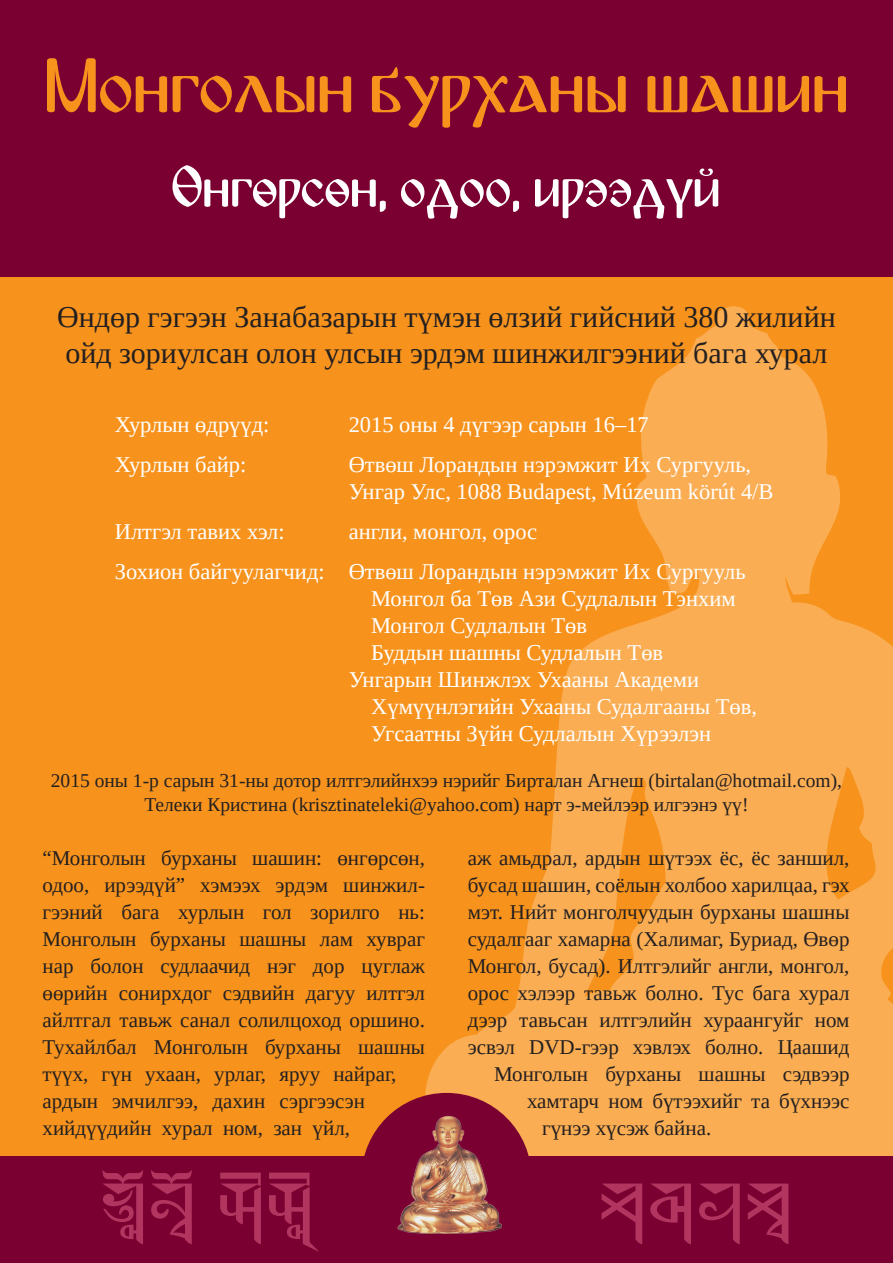
<style>
.page{position:relative;width:893px;height:1263px;background:#f7931d}
.page>*{position:absolute;margin:0;border:0;box-sizing:border-box;transform-origin:0 0}
.t1{font:79.5px "Bulgaria Moderna V3";color:#f7931d}
.t2{font:60px "Bulgaria Moderna V3";color:#fff}
.t3{font:30px/36px "Tinos";color:#231f20}
.t4{font:22.5px/27px "Tinos";color:#fff}
.t5{font:21px/27px "Tinos";color:#231f20}
.t6{font:19.5px/23.4px "Tinos";color:#231f20;text-align:center}
</style>
<div class="page">
<div style="left:0;top:0;width:893px;height:276px;background:#7a0032"></div>
<svg style="left:425px;top:306px;width:468px;height:851px;fill:#faad52"></svg>
<div style="left:0;top:1157px;width:893px;height:106px;background:#7a0032"></div>
<div style="left:361px;top:1093px;width:170px;height:170px;background:#7a0032;border-radius:50%"></div>
<img style="left:391px;top:1106px;width:111px;height:127px">
<svg style="left:102px;top:1170px;width:217px;height:82px"></svg>
<svg style="left:602px;top:1183px;width:186px;height:61px"></svg>
<h1 class="t1" style="left:44px;top:44px;width:806px">Монголын бурханы шашин</h1>
<h2 class="t2" style="left:172px;top:155px;width:551px">Өнгөрсөн, одоо, ирээдүй</h2>
<h3 class="t3" style="left:57px;top:299px;width:780px">Өндөр гэгээн Занабазарын түмэн өлзий гийсний 380 жилийн ойд зориулсан олон улсын эрдэм шинжилгээний бага хурал</h3>
<p class="t4" style="left:115px;top:411px;width:156px">Хурлын өдрүүд:</p>
<p class="t4" style="left:349px;top:411px;width:302px">2015 оны 4 дүгээр сарын 16–17</p>
<p class="t4" style="left:115px;top:451px;width:133px">Хурлын байр:</p>
<p class="t4" style="left:349px;top:451px;width:426px">Өтвөш Лорандын нэрэмжит Их Сургууль,<br>Унгар Улс, 1088 Budapest, Múzeum körút 4/B</p>
<p class="t4" style="left:115px;top:518px;width:171px">Илтгэл тавих хэл:</p>
<p class="t4" style="left:115px;top:511px;width:632px;line-height:39.8px;text-indent:234px">англи, монгол, орос<br>Зохион байгуулагчид: Өтвөш Лорандын нэрэмжит Их Сургууль</p>
<p class="t4" style="left:371px;top:584px;width:366px">Монгол ба Төв Ази Судлалын Тэнхим</p>
<p class="t4" style="left:371px;top:611px;width:217px">Монгол Судлалын Төв</p>
<p class="t4" style="left:371px;top:638px;width:294px">Буддын шашны Судлалын Төв</p>
<p class="t4" style="left:349px;top:665px;width:352px">Унгарын Шинжлэх Ухааны Академи</p>
<p class="t4" style="left:371px;top:692px;width:387px">Хүмүүнлэгийн Ухааны Судалгааны Төв,</p>
<p class="t4" style="left:371px;top:719px;width:341px">Угсаатны Зүйн Судлалын Хүрээлэн</p>
<p class="t6" style="left:51px;top:769px;width:793px">2015 оны 1-р сарын 31-ны дотор илтгэлийнхээ нэрийг Бирталан Агнеш (birtalan@hotmail.com),<br>Телеки Кристина (krisztinateleki@yahoo.com) нарт э-мейлээр илгээнэ үү!</p>
<p class="t5" style="left:43px;top:844px;width:384px">“Монголын бурханы шашин: өнгөрсөн, одоо, ирээдүй” хэмээх эрдэм шинжил&shy;гээний бага хурлын гол зорилго нь:<br>Монголын бурханы шашны лам хувраг нар болон судлаачид нэг дор цуглаж өөрийн сонирхдог сэдвийн дагуу илтгэл айлтгал тавьж санал солилцоход оршино.<br>Тухайлбал Монголын бурханы шашны түүх, гүн ухаан, урлаг, яруу найраг, ардын эмчилгээ, дахин сэргээсэн хийдүүдийн хурал ном, зан үйл,</p>
<p class="t5" style="left:468px;top:844px;width:383px">аж амьдрал, ардын шүтээх ёс, ёс заншил,</p>
<p class="t5" style="left:468px;top:871px;width:383px">бусад шашин, соёлын холбоо харилцаа, гэх</p>
<p class="t5" style="left:468px;top:898px;width:383px">мэт. Нийт монголчуудын бурханы шашны</p>
<p class="t5" style="left:468px;top:925px;width:383px">судалгааг хамарна (Халимаг, Буриад, Өвөр</p>
<p class="t5" style="left:468px;top:952px;width:383px">Монгол, бусад). Илтгэлийг англи, монгол,</p>
<p class="t5" style="left:468px;top:979px;width:383px">орос хэлээр тавьж болно. Тус бага хурал</p>
<p class="t5" style="left:468px;top:1006px;width:383px">дээр тавьсан илтгэлийн хураангуйг ном</p>
<p class="t5" style="left:468px;top:1033px;width:383px">эсвэл DVD-гээр хэвлэх болно. Цаашид</p>
<p class="t5" style="left:494px;top:1060px;width:357px">Монголын бурханы шашны сэдвээр</p>
<p class="t5" style="left:527px;top:1087px;width:324px">хамтарч ном бүтээхийг та бүхнээс</p>
<p class="t5" style="left:542px;top:1114px;width:171px">гүнээ хүсэж байна.</p>
</div>
